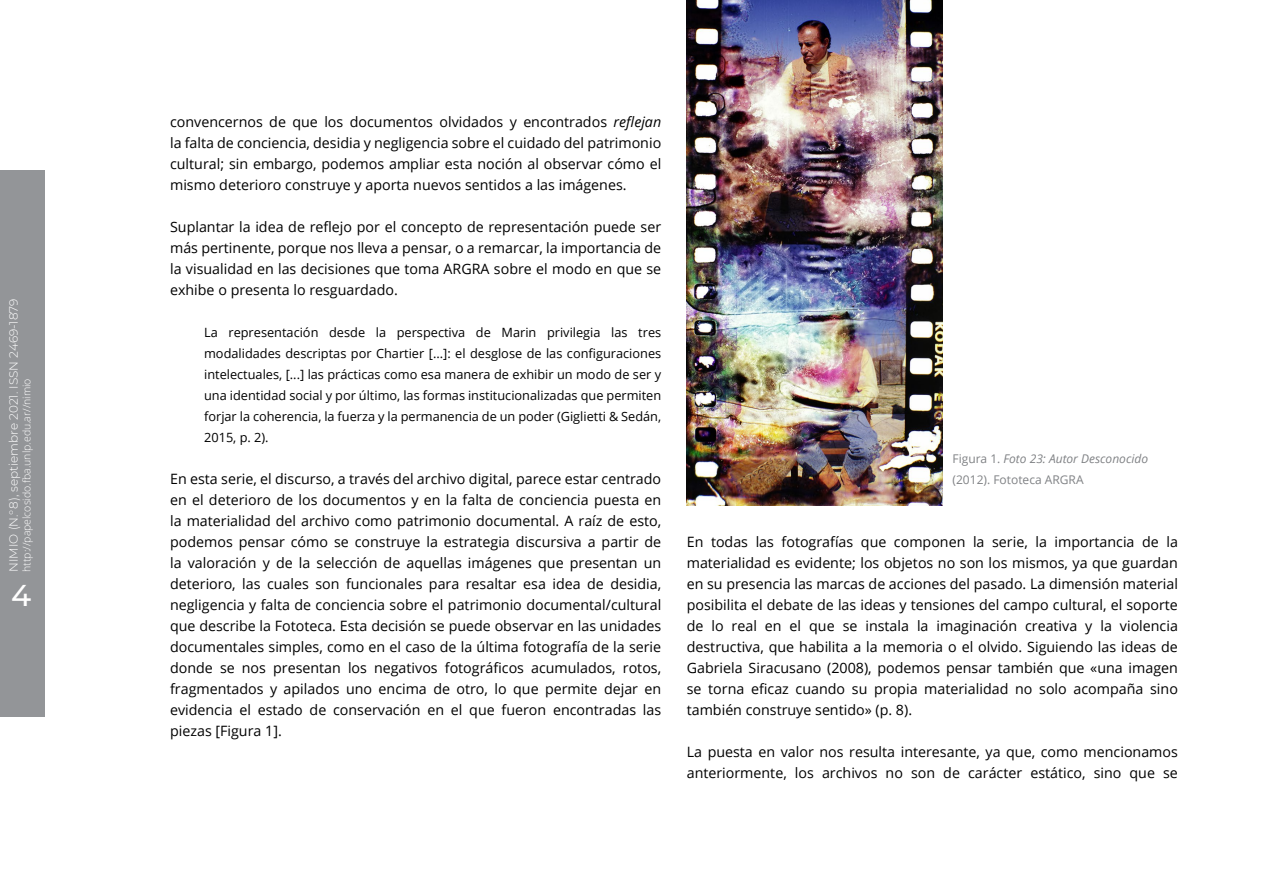
<style>
.page{position:relative;width:1263px;height:893px;background:#fff}
.page>*{position:absolute;margin:0;border:0;box-sizing:border-box;transform-origin:0 0}
.t1{font:500 30px "Montserrat";color:#fff}
.t2{font:14.25px/21px "Open Sans";color:#000;text-align:justify}
.t3{font:12.75px/21px "Open Sans";color:#000;text-align:justify}
.t4{font:12px/21px "Open Sans";color:#808285}
.t5{font:300 12px "Montserrat";color:#fff}
.t6{font:300 10.5px "Open Sans";color:#fff}
.s1{font-style:italic}
</style>
<div class="page">
<div style="left:0;top:170px;width:44px;height:546px;background:#939598"></div>
<img style="left:687px;top:0;width:255px;height:505px">
<p class="t5" style="left:6px;top:572px;width:275px;rotate:-90deg">NIMIO (N.° 8), septiembre 2021. ISSN 2469-1879</p>
<p class="t6" style="left:20px;top:572px;width:195px;rotate:-90deg">http://papelcosido.fba.unlp.edu.ar//nimio</p>
<h1 class="t1" style="left:11px;top:575px;width:22px">4</h1>
<p class="t2" style="left:170px;top:111px;width:493px">convencernos de que los documentos olvidados y encontrados <span class="s1">reflejan </span>la falta de conciencia, desidia y negligencia sobre el cuidado del patrimonio cultural; sin embargo, podemos ampliar esta noción al observar cómo el mismo deterioro construye y aporta nuevos sentidos a las imágenes.</p>
<p class="t2" style="left:170px;top:216px;width:493px">Suplantar la idea de reflejo por el concepto de representación puede ser más pertinente, porque nos lleva a pensar, o a remarcar, la importancia de la visualidad en las decisiones que toma ARGRA sobre el modo en que se exhibe o presenta lo resguardado.</p>
<p class="t3" style="left:204px;top:322px;width:459px">La representación desde la perspectiva de Marin privilegia las tres modalidades descriptas por Chartier [...]: el desglose de las configuraciones intelectuales, [...] las prácticas como esa manera de exhibir un modo de ser y una identidad social y por último, las formas institucionalizadas que permiten forjar la coherencia, la fuerza y la permanencia de un poder (Giglietti &amp; Sedán, 2015, p. 2).</p>
<p class="t2" style="left:170px;top:468px;width:493px">En esta serie, el discurso, a través del archivo digital, parece estar centrado en el deterioro de los documentos y en la falta de conciencia puesta en la materialidad del archivo como patrimonio documental. A raíz de esto, podemos pensar cómo se construye la estrategia discursiva a partir de la valoración y de la selección de aquellas imágenes que presentan un deterioro, las cuales son funcionales para resaltar esa idea de desidia, negligencia y falta de conciencia sobre el patrimonio documental/cultural que describe la Fototeca. Esta decisión se puede observar en las unidades documentales simples, como en el caso de la última fotografía de la serie donde se nos presentan los negativos fotográficos acumulados, rotos, fragmentados y apilados uno encima de otro, lo que permite dejar en evidencia el estado de conservación en el que fueron encontradas las piezas [Figura 1].</p>
<p class="t4" style="left:952px;top:448px;width:197px">Figura 1. <span class="s1">Foto 23: Autor Desconocido </span>(2012). Fototeca ARGRA</p>
<p class="t2" style="left:687px;top:531px;width:493px">En todas las fotografías que componen la serie, la importancia de la materialidad es evidente; los objetos no son los mismos, ya que guardan en su presencia las marcas de acciones del pasado. La dimensión material posibilita el debate de las ideas y tensiones del campo cultural, el soporte de lo real en el que se instala la imaginación creativa y la violencia destructiva, que habilita a la memoria o el olvido. Siguiendo las ideas de Gabriela Siracusano (2008), podemos pensar también que «una imagen se torna eficaz cuando su propia materialidad no solo acompaña sino también construye sentido» (p. 8).</p>
<p class="t2" style="left:687px;top:741px;width:493px">La puesta en valor nos resulta interesante, ya que, como mencionamos anteriormente, los archivos no son de carácter estático, sino que se</p>
</div>
